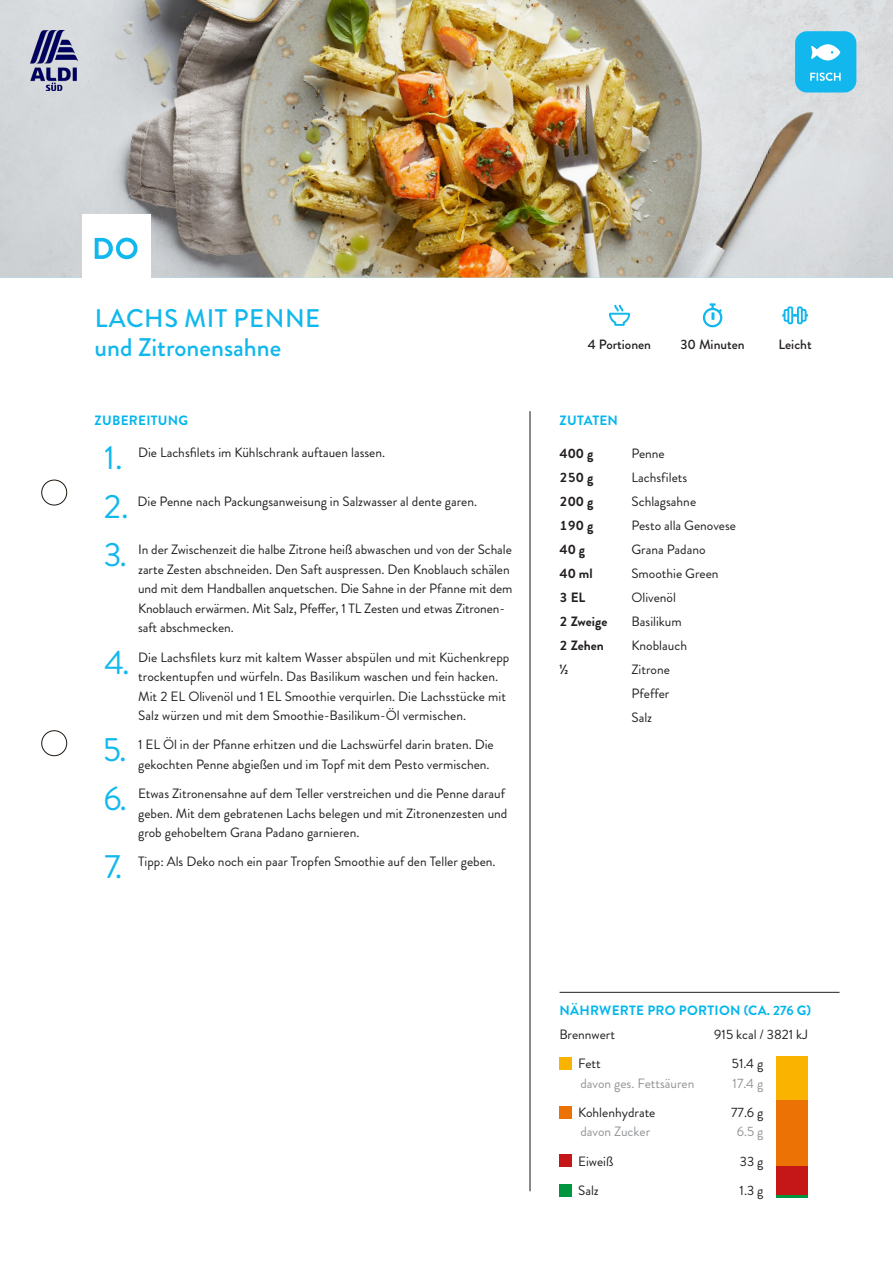
<style>
.page{position:relative;width:893px;height:1263px;background:#fff}
.page>*{position:absolute;margin:0;border:0;box-sizing:border-box;transform-origin:0 0}
.Zubereitungsliste{font:33.6px "Brandon Grotesque";color:#12b8ed}
.Headline_1{font:500 25.5px "Brandon Grotesque";color:#12b8ed}
.Headline_1-2{font:500 25.5px "Brandon Grotesque";letter-spacing:.02em;color:#12b8ed}
.Zubereitungsliste-2{font:13.5px/19.5px "Brandon Grotesque";color:#231f20}
.Headline_2{font:13.5px "Brandon Grotesque";color:#231f20}
.Headline_2-2{font:700 13.5px "Brandon Grotesque";letter-spacing:.02em;color:#00b6ed}
.Naehrwerte_Liste{font:13.5px "Brandon Grotesque";color:#231f20}
.Absatzformat_1{font:13.5px "Brandon Grotesque";color:#231f20}
.Naehrwerte_Liste-2{font:13.5px "Brandon Grotesque";color:#939598}
.txt{font:500 13.5px "Brandon Grotesque";color:#231f20}
.Headline_2-3{font:700 13.5px "Brandon Grotesque";color:#231f20}
.Absatzformat_1-2{font:700 13.5px "Brandon Grotesque";color:#231f20}
</style>
<div class="page">
<div style="left:42px;top:480px;width:25px;height:25px;border:1px solid #1d160f;border-radius:50%"></div>
<div style="left:42px;top:730px;width:25px;height:26px;border:1px solid #1d160f;border-radius:50%"></div>
<hr style="left:530px;top:411px;width:1px;height:780px;background:#1d160f">
<hr style="left:560px;top:992px;width:279px;height:1px;background:#231f20">
<svg style="left:782px;top:306px;width:26px;height:18px"></svg>
<svg style="left:703px;top:303px;width:19px;height:24px"></svg>
<svg style="left:609px;top:305px;width:21px;height:21px"></svg>
<img style="left:0;top:0;width:893px;height:278px">
<div style="left:82px;top:214px;width:69px;height:69px;background:#fff"></div>
<svg style="left:95px;top:238px;width:43px;height:21px"></svg>
<img style="left:30px;top:30px;width:47px;height:60px">
<div style="left:559px;top:1057px;width:13px;height:13px;background:#fab400"></div>
<div style="left:559px;top:1105px;width:13px;height:13px;background:#ec7205"></div>
<div style="left:559px;top:1154px;width:13px;height:13px;background:#c51718"></div>
<div style="left:559px;top:1183px;width:13px;height:13px;background:#009640"></div>
<div style="left:776px;top:1056px;width:32px;height:44px;background:#fab400"></div>
<div style="left:776px;top:1100px;width:32px;height:66px;background:#ec7205"></div>
<div style="left:776px;top:1187px;width:32px;height:10px;background:#009640"></div>
<div style="left:776px;top:1166px;width:32px;height:29px;background:#c51718"></div>
<div style="left:795px;top:31px;width:61px;height:61px;background:#12b8ed;border-radius:12px"></div>
<svg style="left:810px;top:73px;width:31px;height:8px"></svg>
<svg style="left:811px;top:44px;width:29px;height:16px"></svg>
<p class="Headline_1-2" style="left:95px;top:301px;width:227px">LACHS MIT PENNE</p>
<p class="Headline_1" style="left:94px;top:330px;width:188px">und Zitronensahne</p>
<p class="Headline_2-2" style="left:95px;top:411px;width:95px">ZUBEREITUNG</p>
<p class="Zubereitungsliste" style="left:104px;top:434px;width:20px">1.</p>
<p class="Zubereitungsliste-2" style="left:138px;top:443px;width:249px">Die Lachsfilets im Kühlschrank auftauen lassen.</p>
<p class="Zubereitungsliste" style="left:104px;top:483px;width:27px">2.</p>
<p class="Zubereitungsliste-2" style="left:138px;top:491px;width:341px">Die Penne nach Packungsanweisung in Salzwasser al dente garen.</p>
<p class="Zubereitungsliste" style="left:104px;top:532px;width:25px">3.</p>
<p class="Zubereitungsliste-2" style="left:138px;top:540px;width:376px">In der Zwischenzeit die halbe Zitrone heiß abwaschen und von der Schale zarte Zesten abschneiden. Den Saft auspressen. Den Knoblauch schälen und mit dem Handballen anquetschen. Die Sahne in der Pfanne mit dem Knoblauch erwärmen. Mit Salz, Pfeffer, 1 TL Zesten und etwas Zitronen&shy;saft abschmecken.</p>
<p class="Zubereitungsliste" style="left:105px;top:639px;width:27px">4.</p>
<p class="Zubereitungsliste-2" style="left:138px;top:647px;width:373px">Die Lachsfilets kurz mit kaltem Wasser abspülen und mit Küchenkrepp trockentupfen und würfeln. Das Basilikum waschen und fein hacken.<br>Mit 2 EL Olivenöl und 1 EL Smoothie verquirlen. Die Lachsstücke mit Salz würzen und mit dem Smoothie-Basilikum-Öl vermischen.</p>
<p class="Zubereitungsliste" style="left:103px;top:727px;width:25px">5.</p>
<p class="Zubereitungsliste-2" style="left:138px;top:735px;width:357px">1 EL Öl in der Pfanne erhitzen und die Lachswürfel darin braten. Die gekochten Penne abgießen und im Topf mit dem Pesto vermischen.</p>
<p class="Zubereitungsliste" style="left:103px;top:775px;width:25px">6.</p>
<p class="Zubereitungsliste-2" style="left:138px;top:784px;width:371px">Etwas Zitronensahne auf dem Teller verstreichen und die Penne darauf geben. Mit dem gebratenen Lachs belegen und mit Zitronenzesten und grob gehobeltem Grana Padano garnieren.</p>
<p class="Zubereitungsliste" style="left:104px;top:844px;width:20px">7.</p>
<p class="Zubereitungsliste-2" style="left:138px;top:852px;width:359px">Tipp: Als Deko noch ein paar Tropfen Smoothie auf den Teller geben.</p>
<p class="txt" style="left:588px;top:335px;width:65px">4 Portionen</p>
<p class="txt" style="left:680px;top:335px;width:66px">30 Minuten</p>
<p class="txt" style="left:778px;top:335px;width:35px">Leicht</p>
<p class="Headline_2-2" style="left:560px;top:411px;width:60px">ZUTATEN</p>
<p class="Headline_2-3" style="left:560px;top:444px;width:35px">400 g</p>
<p class="Headline_2" style="left:631px;top:444px;width:35px">Penne</p>
<p class="Headline_2-3" style="left:560px;top:468px;width:35px">250 g</p>
<p class="Headline_2" style="left:631px;top:468px;width:57px">Lachsfilets</p>
<p class="Headline_2-3" style="left:560px;top:492px;width:35px">200 g</p>
<p class="Headline_2" style="left:631px;top:492px;width:66px">Schlagsahne</p>
<p class="Headline_2-3" style="left:560px;top:516px;width:35px">190 g</p>
<p class="Headline_2" style="left:631px;top:516px;width:106px">Pesto alla Genovese</p>
<p class="Headline_2-3" style="left:560px;top:540px;width:27px">40 g</p>
<p class="Headline_2" style="left:631px;top:540px;width:75px">Grana Padano</p>
<p class="Headline_2-3" style="left:560px;top:564px;width:35px">40 ml</p>
<p class="Headline_2" style="left:632px;top:564px;width:88px">Smoothie Green</p>
<p class="Absatzformat_1-2" style="left:560px;top:588px;width:27px">3 EL</p>
<p class="Absatzformat_1" style="left:632px;top:588px;width:46px">Olivenöl</p>
<p class="Absatzformat_1-2" style="left:560px;top:612px;width:49px">2 Zweige</p>
<p class="Absatzformat_1" style="left:632px;top:612px;width:52px">Basilikum</p>
<p class="Absatzformat_1-2" style="left:560px;top:636px;width:46px">2 Zehen</p>
<p class="Absatzformat_1" style="left:632px;top:636px;width:57px">Knoblauch</p>
<p class="Absatzformat_1-2" style="left:560px;top:660px;width:10px">½</p>
<p class="Absatzformat_1" style="left:632px;top:660px;width:40px">Zitrone</p>
<p class="Absatzformat_1" style="left:631px;top:684px;width:39px">Pfeffer</p>
<p class="Absatzformat_1" style="left:631px;top:708px;width:22px">Salz</p>
<p class="Headline_2-2" style="left:559px;top:1000px;width:253px">NÄHRWERTE PRO PORTION (CA. 276 G)</p>
<p class="Headline_2" style="left:559px;top:1025px;width:57px">Brennwert</p>
<p class="Headline_2" style="left:714px;top:1025px;width:95px">915 kcal / 3821 kJ</p>
<p class="Naehrwerte_Liste" style="left:578px;top:1054px;width:24px">Fett</p>
<p class="Naehrwerte_Liste-2" style="left:580px;top:1074px;width:116px">davon ges. Fettsäuren</p>
<p class="Naehrwerte_Liste" style="left:732px;top:1054px;width:33px">51.4 g</p>
<p class="Naehrwerte_Liste-2" style="left:733px;top:1074px;width:32px">17.4 g</p>
<p class="Naehrwerte_Liste" style="left:578px;top:1103px;width:79px">Kohlenhydrate</p>
<p class="Naehrwerte_Liste-2" style="left:580px;top:1122px;width:71px">davon Zucker</p>
<p class="Naehrwerte_Liste" style="left:731px;top:1103px;width:34px">77.6 g</p>
<p class="Naehrwerte_Liste-2" style="left:737px;top:1122px;width:28px">6.5 g</p>
<p class="Naehrwerte_Liste" style="left:578px;top:1152px;width:37px">Eiweiß</p>
<p class="Naehrwerte_Liste" style="left:740px;top:1152px;width:25px">33 g</p>
<p class="Naehrwerte_Liste" style="left:578px;top:1181px;width:22px">Salz</p>
<p class="Naehrwerte_Liste" style="left:740px;top:1181px;width:25px">1.3 g</p>
</div>
